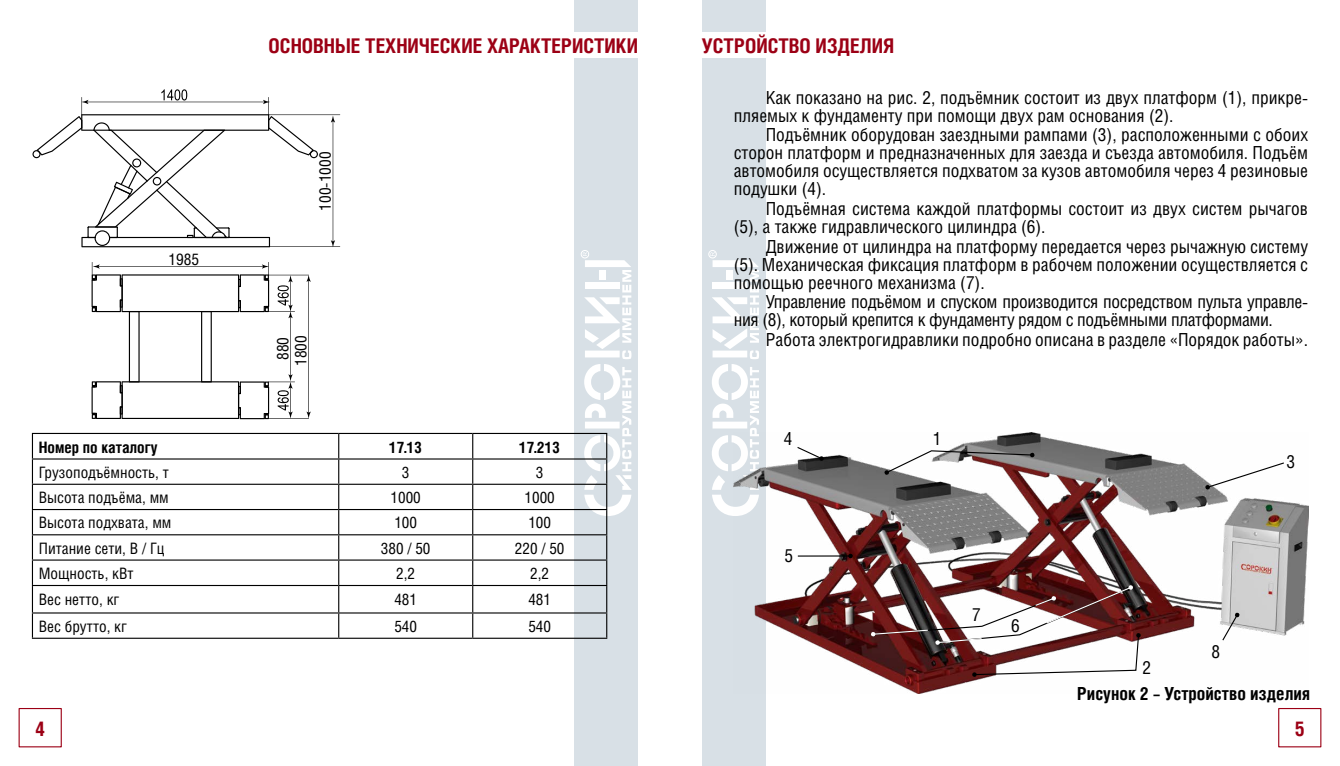
<style>
.page{position:relative;width:1340px;height:766px;background:#fff}
.page>*{position:absolute;margin:0;border:0;box-sizing:border-box;transform-origin:0 0}
.t1{font:700 20.25px "Helios Cond";color:#9c0015}
.t2{font:18px/18px "Helios Cond";color:#000}
.t3{font:18px/18px "Helios Cond";letter-spacing:-.02em;color:#000}
.t4{font:700 18px "Helios Cond";color:#000}
.t5{font:15.97px "Helios Cond";color:#000}
.t6{font:15.75px "Helios Cond";color:#000}
.t7{font:700 15.75px "Helios Cond";color:#000}
</style>
<div class="page">
<div style="left:702px;top:0;width:63px;height:765px;background:#d8e0e6"></div>
<svg style="left:708px;top:250px;width:51px;height:266px"></svg>
<div style="left:1278px;top:707px;width:43px;height:40px;border:1px solid #9c0015"></div>
<div style="left:574px;top:0;width:64px;height:765px;background:#d8e0e6"></div>
<div style="left:19px;top:707px;width:43px;height:40px;border:1px solid #9c0015"></div>
<div style="left:695px;top:32px;width:612px;height:25px;background:#fff"></div>
<div style="left:32px;top:32px;width:612px;height:25px;background:#fff"></div>
<svg style="left:32px;top:89px;width:308px;height:158px"></svg>
<svg style="left:92px;top:262px;width:219px;height:157px"></svg>
<hr style="left:32px;top:433px;width:307px;height:1px;background:#000">
<hr style="left:339px;top:433px;width:134px;height:1px;background:#000">
<hr style="left:473px;top:433px;width:134px;height:1px;background:#000">
<hr style="left:32px;top:458px;width:307px;height:1px;background:#000">
<hr style="left:339px;top:458px;width:134px;height:1px;background:#000">
<hr style="left:473px;top:458px;width:134px;height:1px;background:#000">
<hr style="left:32px;top:483px;width:307px;height:1px;background:#000">
<hr style="left:339px;top:483px;width:134px;height:1px;background:#000">
<hr style="left:473px;top:483px;width:134px;height:1px;background:#000">
<hr style="left:32px;top:509px;width:307px;height:1px;background:#000">
<hr style="left:339px;top:509px;width:134px;height:1px;background:#000">
<hr style="left:473px;top:509px;width:134px;height:1px;background:#000">
<hr style="left:32px;top:534px;width:307px;height:1px;background:#000">
<hr style="left:339px;top:534px;width:134px;height:1px;background:#000">
<hr style="left:473px;top:534px;width:134px;height:1px;background:#000">
<hr style="left:32px;top:559px;width:307px;height:1px;background:#000">
<hr style="left:339px;top:559px;width:134px;height:1px;background:#000">
<hr style="left:473px;top:559px;width:134px;height:1px;background:#000">
<hr style="left:32px;top:584px;width:307px;height:2px;background:#000">
<hr style="left:339px;top:584px;width:134px;height:2px;background:#000">
<hr style="left:473px;top:584px;width:134px;height:2px;background:#000">
<hr style="left:32px;top:612px;width:307px;height:1px;background:#000">
<svg style="left:32px;top:434px;width:1px;height:203px"></svg>
<hr style="left:339px;top:612px;width:134px;height:1px;background:#000">
<svg style="left:338px;top:434px;width:1px;height:203px"></svg>
<hr style="left:473px;top:612px;width:134px;height:1px;background:#000">
<svg style="left:472px;top:434px;width:1px;height:203px"></svg>
<svg style="left:580px;top:250px;width:51px;height:387px"></svg>
<hr style="left:32px;top:637px;width:307px;height:1px;background:#000">
<hr style="left:339px;top:637px;width:134px;height:1px;background:#000">
<hr style="left:473px;top:637px;width:134px;height:1px;background:#000">
<img style="left:733px;top:432px;width:574px;height:260px">
<svg style="left:1221px;top:612px;width:18px;height:29px"></svg>
<svg style="left:1205px;top:461px;width:80px;height:28px"></svg>
<svg style="left:884px;top:449px;width:150px;height:26px"></svg>
<hr style="left:797px;top:555px;width:53px;height:1px;background:#000">
<svg style="left:848px;top:553px;width:5px;height:5px"></svg>
<svg style="left:796px;top:446px;width:28px;height:15px"></svg>
<svg style="left:870px;top:584px;width:271px;height:93px"></svg>
<p class="t5" style="left:169px;top:250px;width:32px">1985</p>
<p class="t1" style="left:269px;top:34px;width:371px">ОСНОВНЫЕ ТЕХНИЧЕСКИЕ ХАРАКТЕРИСТИКИ</p>
<p class="t1" style="left:702px;top:34px;width:194px">УСТРОЙСТВО ИЗДЕЛИЯ</p>
<p class="t5" style="left:315px;top:211px;width:61px;rotate:-90deg">100-1000</p>
<p class="t5" style="left:291px;top:366px;width:32px;rotate:-90deg">1800</p>
<p class="t5" style="left:273px;top:360px;width:25px;rotate:-90deg">880</p>
<p class="t2" style="left:733px;top:88px;width:576px;text-indent:32px">Как показано на рис. 2, подъёмник состоит из двух платформ (1), прикре&shy;пляемых к фундаменту при помощи двух рам основания (2).</p>
<p class="t2" style="left:733px;top:125px;width:576px;text-align:justify;text-indent:32px">Подъёмник оборудован заездными рампами (3), расположенными с обоих сторон платформ и предназначенных для заезда и съезда автомобиля. Подъём автомобиля осуществляется подхватом за кузов автомобиля через 4 резиновые подушки (4).</p>
<p class="t2" style="left:733px;top:199px;width:576px;text-indent:32px">Подъёмная система каждой платформы состоит из двух систем рычагов (5), а также гидравлического цилиндра (6).</p>
<p class="t2" style="left:733px;top:237px;width:576px;text-align:justify;text-indent:32px">Движение от цилиндра на платформу передается через рычажную систему (5). Механическая фиксация платформ в рабочем положении осуществляется с помощью реечного механизма (7).</p>
<p class="t3" style="left:733px;top:292px;width:576px;text-indent:32px">Управление подъёмом и спуском производится посредством пульта управле&shy;ния (8), который крепится к фундаменту рядом с подъёмными платформами.</p>
<p class="t2" style="left:765px;top:330px;width:541px">Работа электрогидравлики подробно описана в разделе «Порядок работы».</p>
<p class="t7" style="left:39px;top:437px;width:120px">Номер по каталогу</p>
<p class="t7" style="left:389px;top:437px;width:34px">17.13</p>
<p class="t7" style="left:519px;top:437px;width:42px">17.213</p>
<p class="t6" style="left:39px;top:462px;width:131px">Грузоподъёмность, т</p>
<p class="t6" style="left:402px;top:462px;width:9px">3</p>
<p class="t6" style="left:536px;top:462px;width:9px">3</p>
<p class="t6" style="left:39px;top:488px;width:131px">Высота подъёма, мм</p>
<p class="t6" style="left:390px;top:488px;width:32px">1000</p>
<p class="t6" style="left:524px;top:488px;width:32px">1000</p>
<p class="t6" style="left:39px;top:513px;width:134px">Высота подхвата, мм</p>
<p class="t6" style="left:394px;top:513px;width:24px">100</p>
<p class="t6" style="left:528px;top:513px;width:24px">100</p>
<p class="t6" style="left:39px;top:538px;width:127px">Питание сети, В / Гц</p>
<p class="t6" style="left:381px;top:538px;width:51px">380 / 50</p>
<p class="t6" style="left:515px;top:538px;width:51px">220 / 50</p>
<p class="t6" style="left:39px;top:564px;width:96px">Мощность, кВт</p>
<p class="t6" style="left:396px;top:564px;width:20px">2,2</p>
<p class="t6" style="left:530px;top:564px;width:20px">2,2</p>
<p class="t6" style="left:39px;top:590px;width:82px">Вес нетто, кг</p>
<p class="t6" style="left:394px;top:590px;width:24px">481</p>
<p class="t6" style="left:528px;top:590px;width:24px">481</p>
<p class="t6" style="left:39px;top:616px;width:90px">Вес брутто, кг</p>
<p class="t6" style="left:394px;top:616px;width:24px">540</p>
<p class="t6" style="left:528px;top:616px;width:24px">540</p>
<p class="t2" style="left:783px;top:429px;width:10px">4</p>
<p class="t2" style="left:784px;top:546px;width:10px">5</p>
<p class="t2" style="left:932px;top:429px;width:10px">1</p>
<p class="t2" style="left:972px;top:604px;width:10px">7</p>
<p class="t2" style="left:1011px;top:616px;width:10px">6</p>
<p class="t2" style="left:1286px;top:452px;width:10px">3</p>
<p class="t2" style="left:1142px;top:657px;width:10px">2</p>
<p class="t2" style="left:1211px;top:642px;width:10px">8</p>
<p class="t4" style="left:1077px;top:682px;width:235px">Рисунок 2 – Устройство изделия</p>
<p class="t1" style="left:35px;top:716px;width:11px">4</p>
<p class="t1" style="left:1294px;top:716px;width:12px">5</p>
</div>
